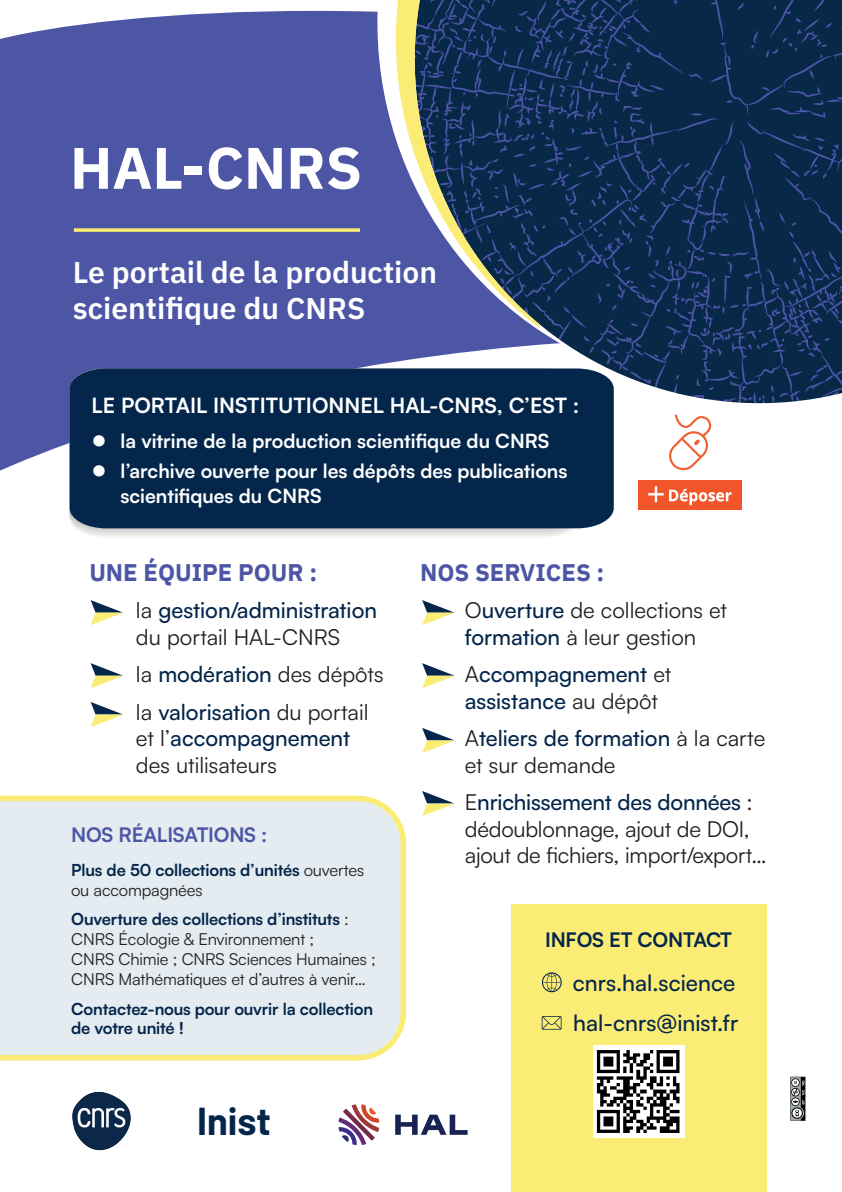
<style>
.page{position:relative;width:842px;height:1192px;background:#fff}
.page>*{position:absolute;margin:0;border:0;box-sizing:border-box;transform-origin:0 0}
.t1{font:700 58.5px "IBM Plex Sans";color:#fff}
.t2{font:700 38px "Barlow";color:#04264b}
.t3{font:600 30px/36px "IBM Plex Sans";color:#fff}
.t4{font:700 23.95px "IBM Plex Sans";color:#4d56a5}
.t5{font:500 22.5px "Satoshi";color:#04264b}
.t6{font:21.95px/26.4px "Satoshi";color:#231f20}
.t7{font:500 21.95px/26.4px "Satoshi";color:#04264b}
.t8{font:700 21px "Satoshi";color:#fff}
.t9{font:700 20px "Satoshi";letter-spacing:-.01em;color:#4d56a5}
.t10{font:700 20px "Satoshi";letter-spacing:-.01em;color:#04264b}
.t11{font:700 19.5px/30.3px "Satoshi";color:#fff}
.t12{font:16.5px/19.8px "Satoshi";letter-spacing:-.01em;color:#231f20}
.t13{font:700 16.5px/19.8px "Satoshi";letter-spacing:-.01em;color:#04264b}
.s1{font-weight:400;color:#231f20}
.s2{font-weight:500;color:#04264b}
.s3{font-weight:700;color:#04264b}
</style>
<div class="page">
<div style="left:511px;top:904px;width:255px;height:288px;background:#faec74"></div>
<svg style="left:542px;top:1016px;width:19px;height:14px"></svg>
<img style="left:593px;top:1045px;width:91px;height:92px">
<svg style="left:338px;top:1104px;width:41px;height:41px"></svg>
<svg style="left:395px;top:1115px;width:73px;height:20px"></svg>
<svg style="left:790px;top:1077px;width:15px;height:44px"></svg>
<img style="left:72px;top:1091px;width:59px;height:59px">
<svg style="left:542px;top:972px;width:20px;height:20px"></svg>
<div style="left:0;top:796px;width:406px;height:264px;background:#e4ecf1"></div>
<div style="left:0;top:11px;width:405px;height:467px;background:#4d56a5"></div>
<img style="left:405px;top:0;width:437px;height:404px">
<svg style="left:389px;top:0;width:151px;height:343px;background:#435677"></svg>
<svg style="left:74px;top:228px;width:286px;height:4px"></svg>
<div style="left:70px;top:369px;width:544px;height:159px;background:#04264b"></div>
<svg style="left:91px;top:600px;width:32px;height:25px"></svg>
<svg style="left:91px;top:663px;width:32px;height:25px"></svg>
<svg style="left:91px;top:702px;width:32px;height:25px"></svg>
<svg style="left:422px;top:600px;width:33px;height:25px"></svg>
<svg style="left:422px;top:663px;width:33px;height:25px"></svg>
<svg style="left:422px;top:728px;width:33px;height:25px"></svg>
<svg style="left:422px;top:791px;width:33px;height:25px"></svg>
<img style="left:639px;top:481px;width:102px;height:28px">
<svg style="left:669px;top:414px;width:43px;height:57px"></svg>
<svg style="left:93px;top:435px;width:12px;height:12px"></svg>
<svg style="left:93px;top:465px;width:12px;height:12px"></svg>
<h1 class="t1" style="left:70px;top:122px;width:294px">HAL-CNRS</h1>
<h3 class="t3" style="left:73px;top:252px;width:366px">Le portail de la production scientifique du CNRS</h3>
<p class="t8" style="left:92px;top:390px;width:489px">LE PORTAIL INSTITUTIONNEL HAL-CNRS, C’EST :</p>
<p class="t11" style="left:120px;top:425px;width:448px">la vitrine de la production scientifique du CNRS l’archive ouverte pour les dépôts des publications</p>
<p class="t11" style="left:120px;top:479px;width:203px">scientifiques du CNRS</p>
<p class="t4" style="left:89px;top:553px;width:229px">UNE ÉQUIPE POUR :</p>
<p class="t7" style="left:136px;top:596px;width:243px"><span class="s1">la</span> gestion/administration <span class="s1">du portail HAL-CNRS</span></p>
<p class="t6" style="left:136px;top:655px;width:249px;line-height:37.7px">la <span class="s2">modération</span> des dépôts la <span class="s2">valorisation</span> du portail</p>
<p class="t6" style="left:136px;top:724px;width:216px">et l’<span class="s2">accompagnement </span>des utilisateurs</p>
<p class="t9" style="left:71px;top:820px;width:198px">NOS RÉALISATIONS :</p>
<p class="t13" style="left:71px;top:859px;width:294px">Plus de 50 collections d’unités <span class="s1">ouvertes ou accompagnées</span></p>
<p class="t12" style="left:71px;top:909px;width:306px"><span class="s3">Ouverture des collections d’instituts</span> :<br>CNRS Écologie &amp; Environnement ;<br>CNRS Chimie ; CNRS Sciences Humaines ; CNRS Mathématiques et d’autres à venir…</p>
<p class="t13" style="left:71px;top:998px;width:303px">Contactez-nous pour ouvrir la collection de votre unité !</p>
<h2 class="t2" style="left:197px;top:1093px;width:75px">Inist</h2>
<p class="t4" style="left:420px;top:553px;width:186px">NOS SERVICES :</p>
<p class="t6" style="left:465px;top:596px;width:264px">O<span class="s2">uverture</span> de collections et <span class="s2">formation</span> à leur gestion</p>
<p class="t7" style="left:465px;top:660px;width:208px"><span class="s1">A</span>ccompagnement <span class="s1">et </span>assistance <span class="s1">au dépôt</span></p>
<p class="t6" style="left:465px;top:724px;width:302px">A<span class="s2">teliers de formation</span> à la carte et sur demande</p>
<p class="t6" style="left:465px;top:788px;width:303px">E<span class="s2">nrichissement des données</span> : dédoublonnage, ajout de DOI, ajout de fichiers, import/export…</p>
<p class="t10" style="left:545px;top:925px;width:188px">INFOS ET CONTACT</p>
<p class="t5" style="left:573px;top:967px;width:164px">cnrs.hal.science</p>
<p class="t5" style="left:573px;top:1007px;width:166px">hal-cnrs@inist.fr</p>
</div>
